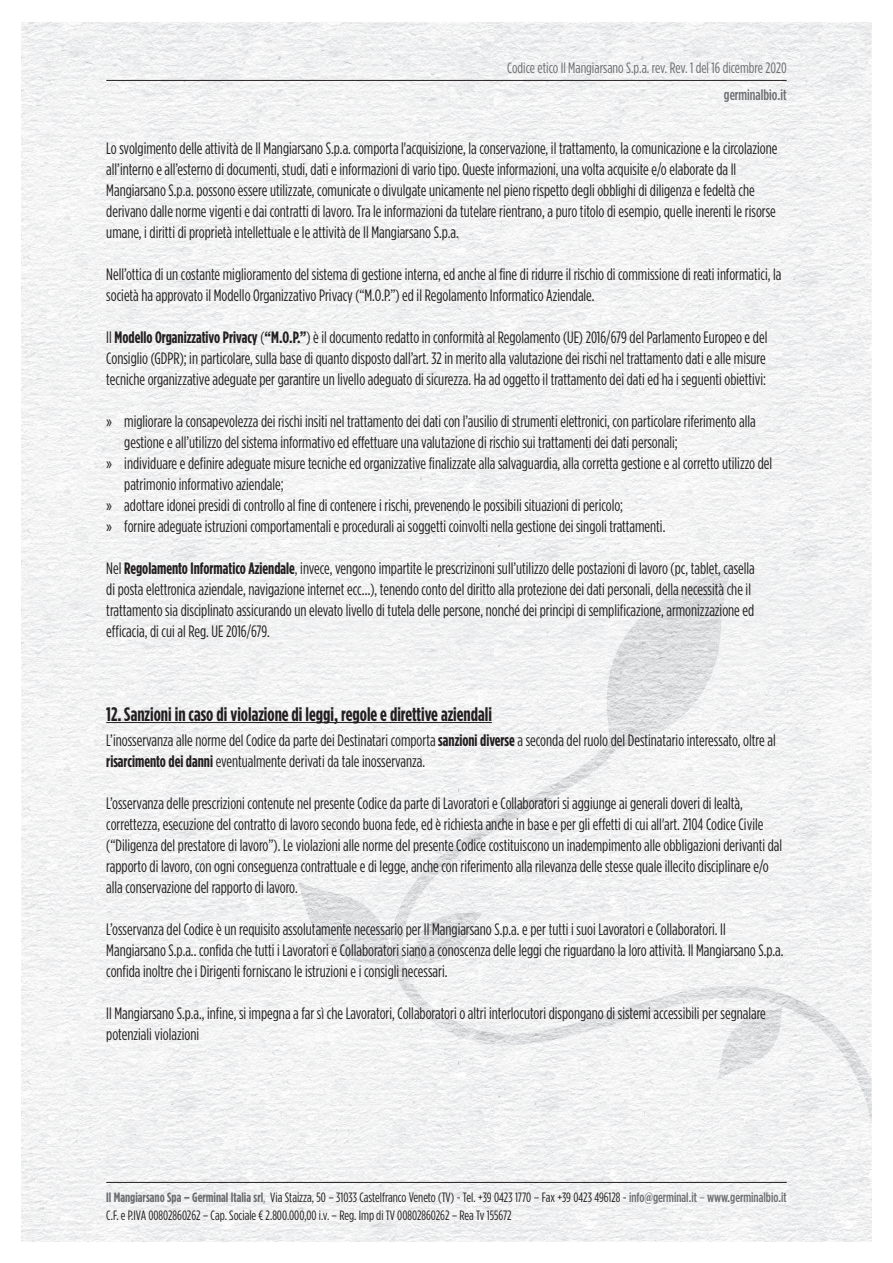
<style>
.page{position:relative;width:893px;height:1263px;background:#fff}
.page>*{position:absolute;margin:0;border:0;box-sizing:border-box;transform-origin:0 0}
.t1{font:700 19.5px "Gotham Condensed";color:#231f20}
.t2{font:16.5px/21px "Gotham Condensed";color:#231f20}
.t3{font:15px "Gotham Condensed";color:#6c6d70}
.t4{font:500 15px "Gotham Condensed";color:#6c6d70}
.t5{font:13.5px/18px "Gotham Condensed";color:#231f20}
.s1{font-weight:700}
.s2{font-weight:700;color:#6c6d70}
.s3{color:#6c6d70}
.s4{font-weight:500;color:#6c6d70}
</style>
<div class="page">
<img style="left:21px;top:22px;width:744px;height:317px">
<img style="left:765px;top:22px;width:107px;height:1220px">
<img style="left:21px;top:339px;width:372px;height:903px">
<img style="left:393px;top:339px;width:373px;height:266px">
<img style="left:393px;top:605px;width:266px;height:637px">
<img style="left:713px;top:605px;width:53px;height:637px">
<img style="left:659px;top:767px;width:54px;height:475px">
<img style="left:612px;top:563px;width:121px;height:102px">
<img style="left:580px;top:664px;width:135px;height:103px">
<img style="left:454px;top:781px;width:105px;height:78px">
<img style="left:558px;top:767px;width:41px;height:28px">
<img style="left:401px;top:845px;width:53px;height:190px">
<img style="left:298px;top:881px;width:104px;height:91px">
<img style="left:454px;top:912px;width:53px;height:133px">
<img style="left:395px;top:971px;width:7px;height:17px">
<img style="left:558px;top:996px;width:105px;height:43px">
<img style="left:662px;top:986px;width:170px;height:37px">
<img style="left:506px;top:1027px;width:53px;height:18px">
<img style="left:719px;top:1022px;width:150px;height:52px">
<svg style="left:717px;top:1073px;width:13px;height:7px"></svg>
<img style="left:854px;top:1073px;width:18px;height:51px">
<hr style="left:106px;top:80px;width:681px;height:1px;background:#231f20">
<hr style="left:106px;top:1182px;width:681px;height:1px;background:#231f20">
<hr style="left:106px;top:722px;width:386px;height:1px;background:#231f20">
<p class="t3" style="left:507px;top:59px;width:281px">Codice etico Il Mangiarsano S.p.a. rev. Rev. 1 del 16 dicembre 2020</p>
<p class="t4" style="left:724px;top:86px;width:64px">germinalbio.it</p>
<p class="t2" style="left:106px;top:137px;width:673px">Lo svolgimento delle attività de Il Mangiarsano S.p.a. comporta l'acquisizione, la conservazione, il trattamento, la comunicazione e la circolazione all’interno e all’esterno di documenti, studi, dati e informazioni di vario tipo. Queste informazioni, una volta acquisite e/o elaborate da Il Mangiarsano S.p.a. possono essere utilizzate, comunicate o divulgate unicamente nel pieno rispetto degli obblighi di diligenza e fedeltà che derivano dalle norme vigenti e dai contratti di lavoro. Tra le informazioni da tutelare rientrano, a puro titolo di esempio, quelle inerenti le risorse umane, i diritti di proprietà intellettuale e le attività de Il Mangiarsano S.p.a.</p>
<p class="t2" style="left:106px;top:263px;width:677px">Nell’ottica di un costante miglioramento del sistema di gestione interna, ed anche al fine di ridurre il rischio di commissione di reati informatici, la società ha approvato il Modello Organizzativo Privacy (“M.O.P.”) ed il Regolamento Informatico Aziendale.</p>
<p class="t2" style="left:106px;top:326px;width:663px;text-align:justify">Il <span class="s1">Modello Organizzativo Privacy</span> (<span class="s1">“M.O.P.”</span>) è il documento redatto in conformità al Regolamento (UE) 2016/679 del Parlamento Europeo e del Consiglio (GDPR); in particolare, sulla base di quanto disposto dall’art. 32 in merito alla valutazione dei rischi nel trattamento dati e alle misure tecniche organizzative adeguate per garantire un livello adeguato di sicurezza. Ha ad oggetto il trattamento dei dati ed ha i seguenti obiettivi:</p>
<p class="t2" style="left:106px;top:410px;width:651px">» migliorare la consapevolezza dei rischi insiti nel trattamento dei dati con l’ausilio di strumenti elettronici, con particolare riferimento alla</p>
<p class="t2" style="left:124px;top:431px;width:555px">gestione e all’utilizzo del sistema informativo ed effettuare una valutazione di rischio sui trattamenti dei dati personali;</p>
<p class="t2" style="left:106px;top:452px;width:667px">» individuare e definire adeguate misure tecniche ed organizzative finalizzate alla salvaguardia, alla corretta gestione e al corretto utilizzo del</p>
<p class="t2" style="left:124px;top:473px;width:161px">patrimonio informativo aziendale;</p>
<p class="t2" style="left:106px;top:494px;width:518px">» adottare idonei presidi di controllo al fine di contenere i rischi, prevenendo le possibili situazioni di pericolo;</p>
<p class="t2" style="left:106px;top:515px;width:561px">» fornire adeguate istruzioni comportamentali e procedurali ai soggetti coinvolti nella gestione dei singoli trattamenti.</p>
<p class="t2" style="left:106px;top:557px;width:650px">Nel <span class="s1">Regolamento Informatico Aziendale</span>, invece, vengono impartite le prescrizinoni sull’utilizzo delle postazioni di lavoro (pc, tablet, casella di posta elettronica aziendale, navigazione internet ecc…), tenendo conto del diritto alla protezione dei dati personali, della necessità che il trattamento sia disciplinato assicurando un elevato livello di tutela delle persone, nonché dei principi di semplificazione, armonizzazione ed efficacia, di cui al Reg. UE 2016/679.</p>
<p class="t1" style="left:106px;top:702px;width:387px">12. Sanzioni in caso di violazione di leggi, regole e direttive aziendali</p>
<p class="t2" style="left:106px;top:730px;width:671px">L’inosservanza alle norme del Codice da parte dei Destinatari comporta <span class="s1">sanzioni diverse</span> a seconda del ruolo del Destinatario interessato, oltre al <span class="s1">risarcimento dei danni</span> eventualmente derivati da tale inosservanza.</p>
<p class="t2" style="left:106px;top:793px;width:677px">L’osservanza delle prescrizioni contenute nel presente Codice da parte di Lavoratori e Collaboratori si aggiunge ai generali doveri di lealtà, correttezza, esecuzione del contratto di lavoro secondo buona fede, ed è richiesta anche in base e per gli effetti di cui all'art. 2104 Codice Civile (“Diligenza del prestatore di lavoro”). Le violazioni alle norme del presente Codice costituiscono un inadempimento alle obbligazioni derivanti dal rapporto di lavoro, con ogni conseguenza contrattuale e di legge, anche con riferimento alla rilevanza delle stesse quale illecito disciplinare e/o alla conservazione del rapporto di lavoro.</p>
<p class="t2" style="left:106px;top:919px;width:679px">L’osservanza del Codice è un requisito assolutamente necessario per Il Mangiarsano S.p.a. e per tutti i suoi Lavoratori e Collaboratori. Il<br>Mangiarsano S.p.a.. confida che tutti i Lavoratori e Collaboratori siano a conoscenza delle leggi che riguardano la loro attività. Il Mangiarsano S.p.a. confida inoltre che i Dirigenti forniscano le istruzioni e i consigli necessari.</p>
<p class="t2" style="left:106px;top:1003px;width:661px">Il Mangiarsano S.p.a., infine, si impegna a far sì che Lavoratori, Collaboratori o altri interlocutori dispongano di sistemi accessibili per segnalare potenziali violazioni</p>
<p class="t5" style="left:106px;top:1188px;width:682px"><span class="s2">Il Mangiarsano Spa – Germinal Italia srl</span><span class="s3">,</span> Via Staizza, 50 – 31033 Castelfranco Veneto (TV) - Tel. +39 0423 1770 – Fax +39 0423 496128 - <span class="s4">info@germinal.it</span> <span class="s3">–</span> <span class="s4">www.germinalbio.it<br></span>C.F. e P.IVA 00802860262 – Cap. Sociale € 2.800.000,00 i.v. – Reg. Imp di TV 00802860262 – Rea Tv 155672</p>
</div>
